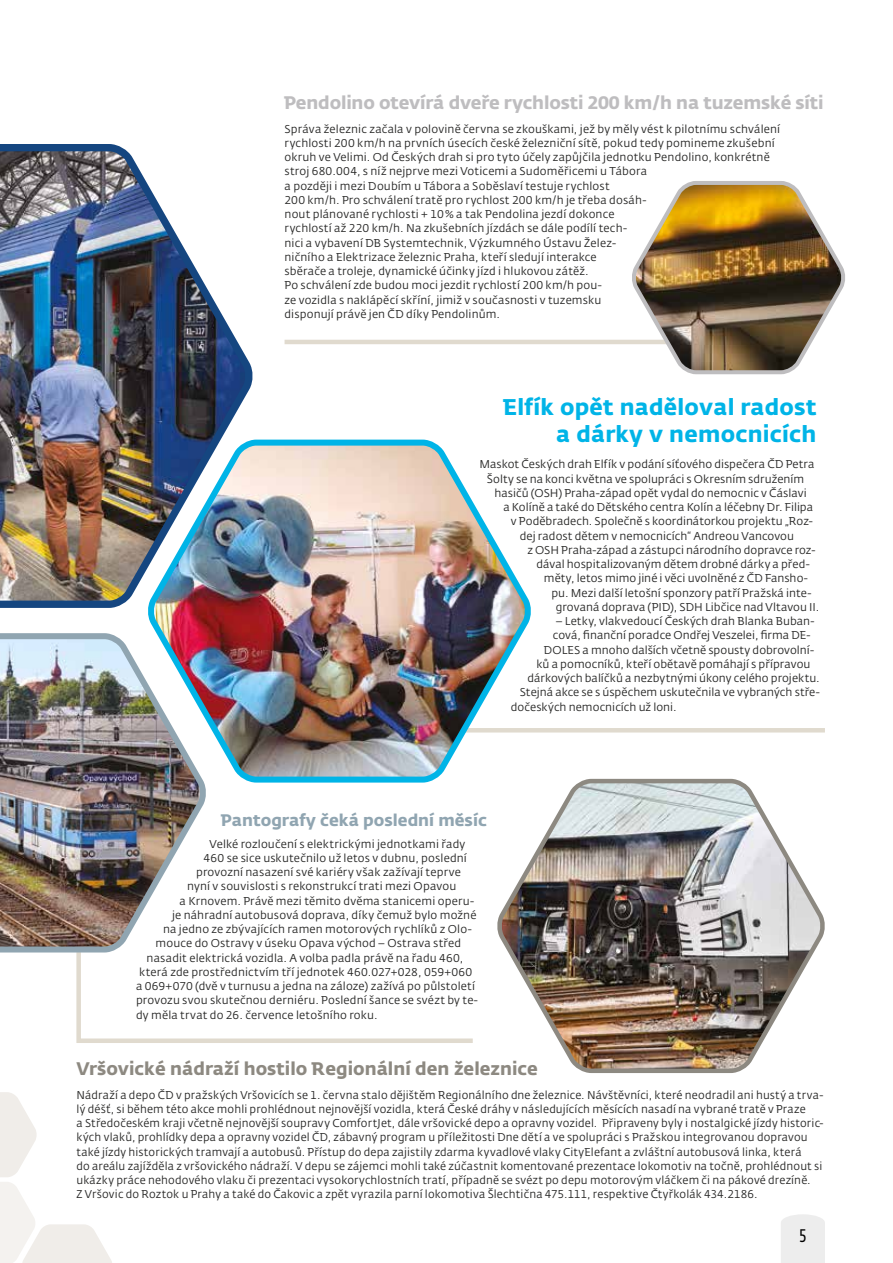
<style>
.page{position:relative;width:893px;height:1263px;background:#fff}
.page>*{position:absolute;margin:0;border:0;box-sizing:border-box;transform-origin:0 0}
.t1{font:700 22.5px/27px "CD Fedra";letter-spacing:.01em;color:#00b4e7;text-align:right}
.t2{font:700 18px "CD Fedra";letter-spacing:-.01em;color:#bebdbf}
.t3{font:700 18px "CD Fedra";color:#8d8981}
.t4{font:18px "CD Fedra Cond Pro";color:#000}
.t5{font:700 16.5px "CD Fedra";color:#90a5b1}
.t6{font:11.25px/14.2px "CD Fedra";letter-spacing:.01em;color:#282827}
</style>
<div class="page">
<div style="left:781px;top:1214px;width:44px;height:49px;background:#ededed"></div>
<hr style="left:285px;top:340px;width:490px;height:4px;background:#e0dace">
<hr style="left:297px;top:728px;width:528px;height:4px;background:#e0dace">
<svg style="left:76px;top:955px;width:397px;height:88px"></svg>
<img style="left:0;top:144px;width:253px;height:464px">
<img style="left:142px;top:437px;width:395px;height:346px">
<svg style="left:0;top:1092px;width:112px;height:171px"></svg>
<img style="left:0;top:630px;width:212px;height:325px">
<img style="left:628px;top:181px;width:217px;height:194px">
<img style="left:493px;top:777px;width:332px;height:296px">
<h2 class="t2" style="left:285px;top:91px;width:540px">Pendolino otevírá dveře rychlosti 200 km/h na tuzemské síti</h2>
<p class="t6" style="left:285px;top:122px;width:497px">Správa železnic začala v polovině června se zkouškami, jež by měly vést k pilotnímu schválení rychlosti 200 km/h na prvních úsecích české železniční sítě, pokud tedy pomineme zkušební okruh ve Velimi. Od Českých drah si pro tyto účely zapůjčila jednotku Pendolino, konkrétně stroj 680.004, s níž nejprve mezi Voticemi a Sudoměřicemi u Tábora<br>a později i mezi Doubím u Tábora a Soběslaví testuje rychlost<br>200 km/h. Pro schválení tratě pro rychlost 200 km/h je třeba dosáh-<br>nout plánované rychlosti + 10% a tak Pendolina jezdí dokonce<br>rychlostí až 220 km/h. Na zkušebních jízdách se dále podílí tech-<br>nici a vybavení DB Systemtechnik, Výzkumného Ústavu Želez-<br>ničního a Elektrizace železnic Praha, kteří sledují interakce<br>sběrače a troleje, dynamické účinky jízd i hlukovou zátěž.<br>Po schválení zde budou moci jezdit rychlostí 200 km/h pou-<br>ze vozidla s naklápěcí skříní, jimiž v současnosti v tuzemsku<br>disponují právě jen ČD díky Pendolinům.</p>
<h1 class="t1" style="left:504px;top:394px;width:314px">Elfík opět naděloval radost a dárky v nemocnicích</h1>
<p class="t6" style="left:479px;top:457px;width:337px">Maskot Českých drah Elfík v podání síťového dispečera ČD Petra</p>
<p class="t6" style="left:487px;top:472px;width:319px">Šolty se na konci května ve spolupráci s Okresním sdružením</p>
<p class="t6" style="left:494px;top:486px;width:314px">hasičů (OSH) Praha-západ opět vydal do nemocnic v Čáslavi</p>
<p class="t6" style="left:503px;top:500px;width:311px">a Kolíně a také do Dětského centra Kolín a léčebny Dr. Filipa</p>
<p class="t6" style="left:511px;top:514px;width:304px">v Poděbradech. Společně s koordinátorkou projektu „Roz-</p>
<p class="t6" style="left:520px;top:529px;width:276px">dej radost dětem v nemocnicích“ Andreou Vancovou</p>
<p class="t6" style="left:527px;top:543px;width:290px">z OSH Praha-západ a zástupci národního dopravce roz-</p>
<p class="t6" style="left:536px;top:557px;width:275px">dával hospitalizovaným dětem drobné dárky a před-</p>
<p class="t6" style="left:544px;top:571px;width:266px">měty, letos mimo jiné i věci uvolněné z ČD Fansho-</p>
<p class="t6" style="left:551px;top:586px;width:262px">pu. Mezi další letošní sponzory patří Pražská inte-</p>
<p class="t6" style="left:556px;top:600px;width:265px">grovaná doprava (PID), SDH Libčice nad Vltavou II.</p>
<p class="t6" style="left:556px;top:614px;width:260px">– Letky, vlakvedoucí Českých drah Blanka Buban-</p>
<p class="t6" style="left:553px;top:628px;width:259px">cová, finanční poradce Ondřej Veszelei, firma DE-</p>
<p class="t6" style="left:544px;top:643px;width:272px">DOLES a mnoho dalších včetně spousty dobrovolní-</p>
<p class="t6" style="left:536px;top:657px;width:276px">ků a pomocníků, kteří obětavě pomáhají s přípravou</p>
<p class="t6" style="left:527px;top:671px;width:294px">dárkových balíčků a nezbytnými úkony celého projektu.</p>
<p class="t6" style="left:520px;top:685px;width:301px">Stejná akce se s úspěchem uskutečnila ve vybraných stře-</p>
<p class="t6" style="left:511px;top:700px;width:167px">dočeských nemocnicích už loni.</p>
<h3 class="t5" style="left:221px;top:810px;width:267px">Pantografy čeká poslední měsíc</h3>
<p class="t6" style="left:210px;top:837px;width:257px">Velké rozloučení s elektrickými jednotkami řady</p>
<p class="t6" style="left:204px;top:851px;width:265px">460 se sice uskutečnilo už letos v dubnu, poslední</p>
<p class="t6" style="left:196px;top:865px;width:266px">provozní nasazení své kariéry však zažívají teprve</p>
<p class="t6" style="left:187px;top:879px;width:271px">nyní v souvislosti s rekonstrukcí trati mezi Opavou</p>
<p class="t6" style="left:180px;top:894px;width:296px">a Krnovem. Právě mezi těmito dvěma stanicemi operu-</p>
<p class="t6" style="left:172px;top:908px;width:306px">je náhradní autobusová doprava, díky čemuž bylo možné</p>
<p class="t6" style="left:163px;top:922px;width:310px">na jedno ze zbývajících ramen motorových rychlíků z Olo-</p>
<p class="t6" style="left:156px;top:936px;width:307px">mouce do Ostravy v úseku Opava východ – Ostrava střed</p>
<p class="t6" style="left:147px;top:951px;width:318px">nasadit elektrická vozidla. A volba padla právě na řadu 460,</p>
<p class="t6" style="left:139px;top:965px;width:335px">která zde prostřednictvím tří jednotek 460.027+028, 059+060</p>
<p class="t6" style="left:136px;top:979px;width:341px">a 069+070 (dvě v turnusu a jedna na záloze) zažívá po půlstoletí</p>
<p class="t6" style="left:136px;top:993px;width:343px">provozu svou skutečnou derniéru. Poslední šance se svézt by te-</p>
<p class="t6" style="left:136px;top:1008px;width:243px">dy měla trvat do 26. července letošního roku.</p>
<h2 class="t3" style="left:76px;top:1057px;width:463px">Vršovické nádraží hostilo Regionální den železnice</h2>
<p class="t6" style="left:77px;top:1088px;width:748px">Nádraží a depo ČD v pražských Vršovicích se 1. června stalo dějištěm Regionálního dne železnice. Návštěvníci, které neodradil ani hustý a trva&shy;lý déšť, si během této akce mohli prohlédnout nejnovější vozidla, která České dráhy v následujících měsících nasadí na vybrané tratě v Praze<br>a Středočeském kraji včetně nejnovější soupravy ComfortJet, dále vršovické depo a opravny vozidel. Připraveny byly i nostalgické jízdy historic&shy;kých vlaků, prohlídky depa a opravny vozidel ČD, zábavný program u příležitosti Dne dětí a ve spolupráci s Pražskou integrovanou dopravou také jízdy historických tramvají a autobusů. Přístup do depa zajistily zdarma kyvadlové vlaky CityElefant a zvláštní autobusová linka, která<br>do areálu zajížděla z vršovického nádraží. V depu se zájemci mohli také zúčastnit komentované prezentace lokomotiv na točně, prohlédnout si ukázky práce nehodového vlaku či prezentaci vysokorychlostních tratí, případně se svézt po depu motorovým vláčkem či na pákové drezíně.<br>Z Vršovic do Roztok u Prahy a také do Čakovic a zpět vyrazila parní lokomotiva Šlechtična 475.111, respektive Čtyřkolák 434.2186.</p>
<h2 class="t4" style="left:799px;top:1226px;width:10px">5</h2>
</div>
